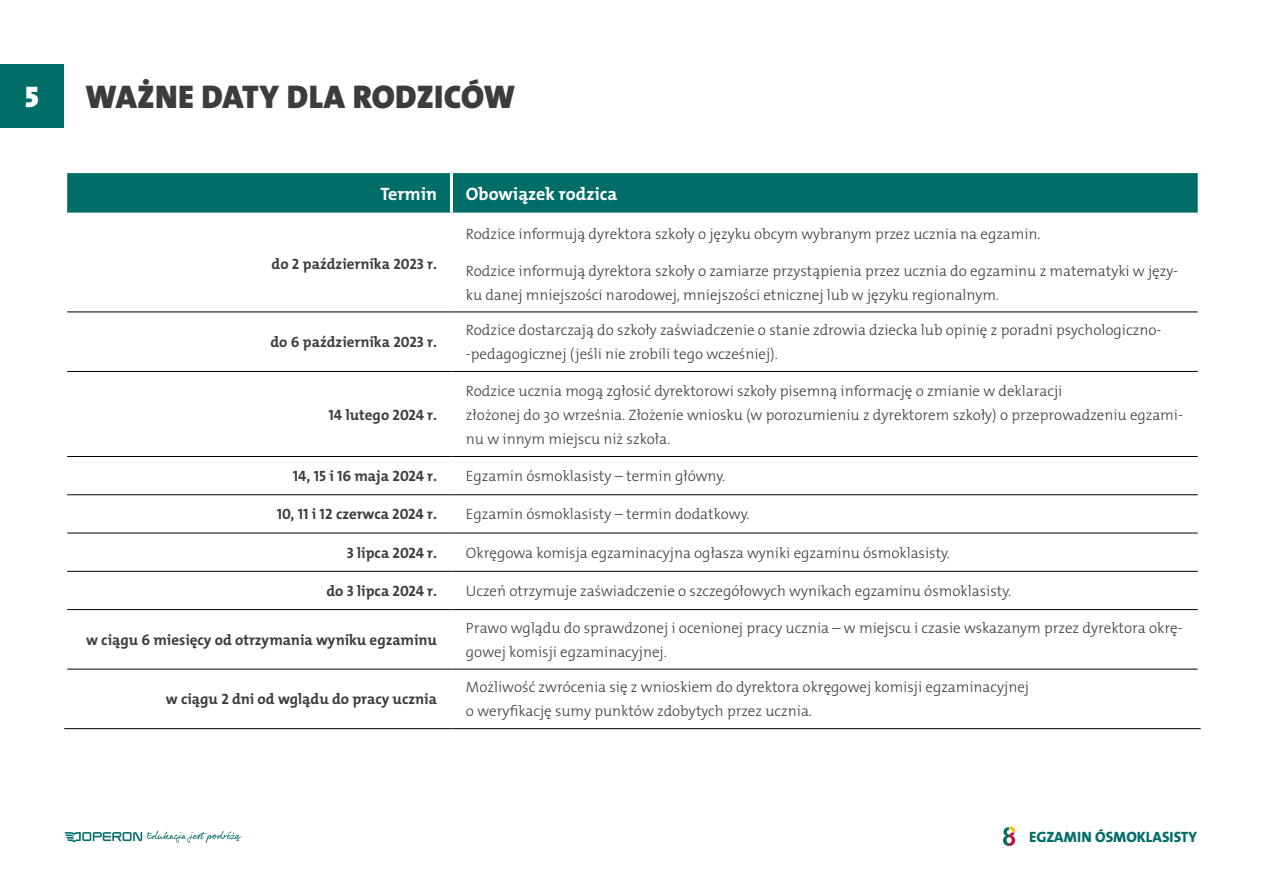
<style>
.page{position:relative;width:1263px;height:893px;background:#fff}
.page>*{position:absolute;margin:0;border:0;box-sizing:border-box;transform-origin:0 0}
.t1{font:900 33px "The Mix Os F";letter-spacing:.005em;color:#3c3c3b}
.t2{font:900 30px "The Mix Os F";color:#fff}
.t3{font:700 18px "The Mix Os F";color:#fff}
.t4{font:300 15px/24px "The Mix Os F";color:#3c3c3b}
.t5{font:700 15px "The Mix Os F";color:#3c3c3b}
.t6{font:800 15px "The Mix Os F";color:#006d68}
</style>
<div class="page">
<svg style="left:65px;top:831px;width:177px;height:12px"></svg>
<svg style="left:1003px;top:826px;width:12px;height:20px"></svg>
<div style="left:0;top:64px;width:64px;height:64px;background:#006d68"></div>
<div style="left:67px;top:173px;width:1131px;height:40px;background:#006d68"></div>
<svg style="left:67px;top:311px;width:1131px;height:358px"></svg>
<hr style="left:450px;top:173px;width:3px;height:40px;background:#fff">
<hr style="left:450px;top:252px;width:3px;height:60px;background:#fff">
<hr style="left:450px;top:312px;width:3px;height:59px;background:#fff">
<hr style="left:450px;top:372px;width:3px;height:84px;background:#fff">
<hr style="left:450px;top:457px;width:3px;height:38px;background:#fff">
<hr style="left:450px;top:495px;width:3px;height:38px;background:#fff">
<hr style="left:450px;top:533px;width:3px;height:38px;background:#fff">
<hr style="left:450px;top:571px;width:3px;height:38px;background:#fff">
<hr style="left:450px;top:610px;width:3px;height:59px;background:#fff">
<hr style="left:67px;top:312px;width:384px;height:1px;background:#000">
<hr style="left:451px;top:312px;width:747px;height:1px;background:#000">
<hr style="left:67px;top:371px;width:384px;height:1px;background:#000">
<hr style="left:451px;top:371px;width:747px;height:1px;background:#000">
<hr style="left:67px;top:456px;width:384px;height:1px;background:#000">
<hr style="left:451px;top:456px;width:747px;height:1px;background:#000">
<hr style="left:67px;top:494px;width:384px;height:1px;background:#000">
<hr style="left:451px;top:494px;width:747px;height:1px;background:#000">
<hr style="left:67px;top:533px;width:384px;height:1px;background:#000">
<hr style="left:451px;top:533px;width:747px;height:1px;background:#000">
<hr style="left:67px;top:571px;width:384px;height:1px;background:#000">
<hr style="left:451px;top:571px;width:747px;height:1px;background:#000">
<hr style="left:67px;top:609px;width:384px;height:1px;background:#000">
<hr style="left:451px;top:609px;width:747px;height:1px;background:#000">
<hr style="left:67px;top:669px;width:384px;height:1px;background:#000">
<hr style="left:451px;top:669px;width:747px;height:1px;background:#000">
<hr style="left:64px;top:728px;width:387px;height:1px;background:#000">
<hr style="left:451px;top:728px;width:750px;height:1px;background:#000">
<h2 class="t2" style="left:25px;top:77px;width:15px">5</h2>
<h1 class="t1" style="left:85px;top:76px;width:431px">WAŻNE DATY DLA RODZICÓW</h1>
<p class="t3" style="left:380px;top:182px;width:58px">Termin</p>
<p class="t3" style="left:466px;top:182px;width:153px">Obowiązek rodzica</p>
<p class="t5" style="left:272px;top:254px;width:167px">do 2 października 2023 r.</p>
<p class="t4" style="left:466px;top:222px;width:576px">Rodzice informują dyrektora szkoły o języku obcym wybranym przez ucznia na egzamin.</p>
<p class="t4" style="left:466px;top:259px;width:714px">Rodzice informują dyrektora szkoły o zamiarze przystąpienia przez ucznia do egzaminu z matematyki w języ&shy;ku danej mniejszości narodowej, mniejszości etnicznej lub w języku regionalnym.</p>
<p class="t5" style="left:270px;top:333px;width:168px">do 6 października 2023 r.</p>
<p class="t4" style="left:466px;top:318px;width:697px">Rodzice dostarczają do szkoły zaświadczenie o stanie zdrowia dziecka lub opinię z poradni psychologiczno--pedagogicznej (jeśli nie zrobili tego wcześniej).</p>
<p class="t5" style="left:329px;top:405px;width:110px">14 lutego 2024 r.</p>
<p class="t4" style="left:466px;top:379px;width:718px">Rodzice ucznia mogą zgłosić dyrektorowi szkoły pisemną informację o zmianie w deklaracji<br>złożonej do 30 września. Złożenie wniosku (w porozumieniu z dyrektorem szkoły) o przeprowadzeniu egzami&shy;nu w innym miejscu niż szkoła.</p>
<p class="t5" style="left:293px;top:466px;width:146px">14, 15 i 16 maja 2024 r.</p>
<p class="t4" style="left:466px;top:464px;width:261px">Egzamin ósmoklasisty – termin główny.</p>
<p class="t5" style="left:277px;top:505px;width:162px">10, 11 i 12 czerwca 2024 r.</p>
<p class="t4" style="left:466px;top:502px;width:285px">Egzamin ósmoklasisty – termin dodatkowy.</p>
<p class="t5" style="left:347px;top:543px;width:92px">3 lipca 2024 r.</p>
<p class="t4" style="left:466px;top:541px;width:485px">Okręgowa komisja egzaminacyjna ogłasza wyniki egzaminu ósmoklasisty.</p>
<p class="t5" style="left:326px;top:581px;width:112px">do 3 lipca 2024 r.</p>
<p class="t4" style="left:466px;top:579px;width:547px">Uczeń otrzymuje zaświadczenie o szczegółowych wynikach egzaminu ósmoklasisty.</p>
<p class="t5" style="left:86px;top:630px;width:352px">w ciągu 6 miesięcy od otrzymania wyniku egzaminu</p>
<p class="t4" style="left:466px;top:616px;width:718px">Prawo wglądu do sprawdzonej i ocenionej pracy ucznia – w miejscu i czasie wskazanym przez dyrektora okrę&shy;gowej komisji egzaminacyjnej.</p>
<p class="t5" style="left:166px;top:690px;width:273px">w ciągu 2 dni od wglądu do pracy ucznia</p>
<p class="t4" style="left:466px;top:675px;width:565px">Możliwość zwrócenia się z wnioskiem do dyrektora okręgowej komisji egzaminacyjnej o weryfikację sumy punktów zdobytych przez ucznia.</p>
<p class="t6" style="left:1029px;top:827px;width:169px">EGZAMIN ÓSMOKLASISTY</p>
</div>
